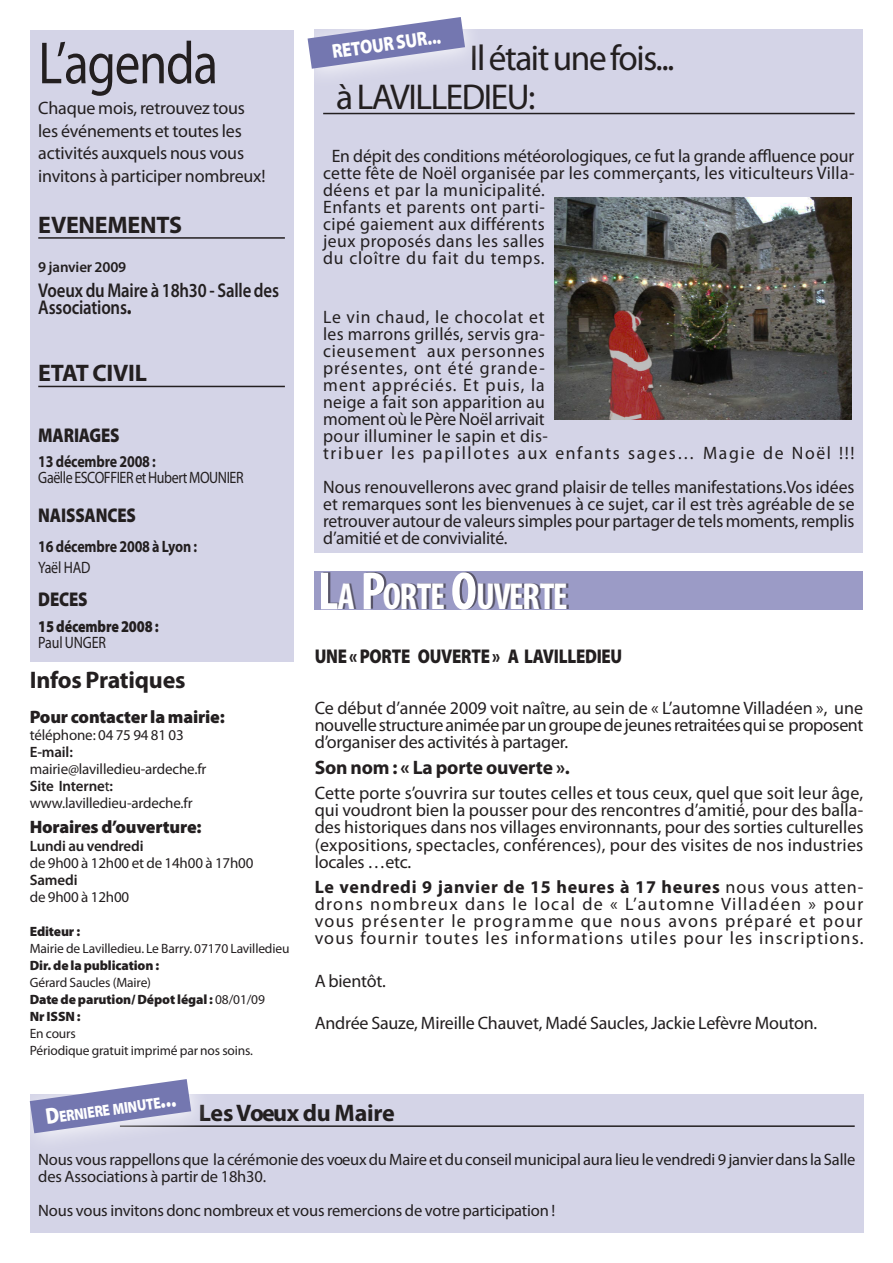
<style>
.page{position:relative;width:893px;height:1263px;background:#fff}
.page>*{position:absolute;margin:0;border:0;box-sizing:border-box;transform-origin:0 0}
.titreag{font:60px "Myriad Pro";letter-spacing:-.025em;color:#231f20;scale:.85 1}
.titredep{font:700 condensed 37.8px "Myriad Pro";letter-spacing:-.035em;color:#fff}
.titpde{font:36px/39px "Myriad Pro";letter-spacing:-.04em;color:#231f20}
.soustitag{font:700 24px "Myriad Pro";letter-spacing:-.01em;color:#231f20}
.infop{font:700 24px "Myriad Pro";letter-spacing:-.01em;color:#231f20}
.titrerubag{font:600 19.95px/16.5px "Myriad Pro";letter-spacing:-.01em;color:#231f20;scale:.84 1}
.txtpp{font:900 19.95px "Myriad Pro";letter-spacing:-.015em;color:#231f20;scale:.84 1}
.titrerubag-2{font:900 19.95px "Myriad Pro";letter-spacing:-.01em;color:#231f20;scale:.84 1}
.retour{font:900 19.95px "Myriad Pro";color:#fff;scale:.84 1}
.raisonp_copie{font:900 19.95px "Myriad Pro";letter-spacing:-.01em;color:#231f20;scale:.84 1}
.txtpp-2{font:700 19.5px "Myriad Pro";letter-spacing:-.01em;color:#231f20}
.txtpp-3{font:18px/17px "Myriad Pro";letter-spacing:.015em;color:#231f20;text-align:justify}
.txtpp-4{font:18px/17px "Myriad Pro";letter-spacing:.045em;color:#231f20}
.petitchap_agenda{font:18px/22.5px "Myriad Pro";letter-spacing:-.01em;color:#231f20}
.Style_de_paragraphe{font:18px "Myriad Pro";letter-spacing:-.01em;color:#231f20}
.stip{font:900 18px "Myriad Pro";letter-spacing:-.01em;color:#231f20}
.txtip{font:900 18px "Myriad Pro";letter-spacing:-.01em;color:#231f20}
.txtpp-5{font:18px "Myriad Pro";letter-spacing:-.01em;color:#231f20}
.txtip-2{font:16.5px/17px "Myriad Pro";letter-spacing:-.015em;color:#231f20}
.raisonp_copie-2{font:16.5px/16.5px "Myriad Pro";letter-spacing:-.03em;color:#231f20;scale:.85 1}
.raisonp_copie-3{font:700 16.5px/21px "Myriad Pro";letter-spacing:-.01em;color:#231f20;scale:.85 1}
.raisonp_copie-4{font:900 16.5px/16.5px "Myriad Pro";letter-spacing:-.01em;color:#231f20;scale:.85 1}
.retour-2{font:900 15.9px "Myriad Pro";color:#fff;scale:.84 1}
.txtip-3{font:15px "Myriad Pro";letter-spacing:-.01em;color:#231f20}
.txtip-4{font:600 15px "Myriad Pro";letter-spacing:-.01em;color:#231f20}
.txtmdm_copie{font:600 15px "Myriad Pro";letter-spacing:-.01em;color:#231f20}
.txtip-5{font:13.5px/17px "Myriad Pro";letter-spacing:-.01em;color:#231f20}
.txtip-6{font:900 13.5px/17px "Myriad Pro";letter-spacing:-.01em;color:#231f20}
.s1{font-weight:900}
.s2{font-weight:700}
.s3{font-weight:400}
.s4{font-size:54px}
.s5{font-size:22.8px}
</style>
<div class="page">
<div style="left:315px;top:571px;width:548px;height:38px;background:#9b9bc6"></div>
<div style="left:30px;top:1095px;width:833px;height:138px;background:#d4d4e7"></div>
<hr style="left:120px;top:1125px;width:735px;height:2px;background:#231f20">
<div style="left:30px;top:30px;width:263px;height:631px;background:#d4d4e7"></div>
<hr style="left:38px;top:237px;width:247px;height:2px;background:#231f20">
<hr style="left:38px;top:386px;width:247px;height:1px;background:#231f20">
<div style="left:315px;top:30px;width:548px;height:523px;background:#d4d4e7"></div>
<hr style="left:323px;top:113px;width:532px;height:1px;background:#231f20">
<div style="left:290px;top:1px;width:193px;height:87px;background:#fff;opacity:.75"></div>
<svg style="left:308px;top:17px;width:157px;height:52px"></svg>
<div style="left:13px;top:1063px;width:196px;height:89px;background:#fff;opacity:.75"></div>
<svg style="left:30px;top:1079px;width:161px;height:54px"></svg>
<img style="left:554px;top:197px;width:297px;height:223px">
<p class="titreag" style="left:38px;top:26px;width:213px">L’agenda</p>
<p class="petitchap_agenda" style="left:38px;top:97px;width:229px">Chaque mois, retrouvez tous les événements et toutes les activités auxquels nous vous invitons à participer nombreux!</p>
<p class="soustitag" style="left:38px;top:209px;width:145px">EVENEMENTS</p>
<p class="txtmdm_copie" style="left:38px;top:258px;width:90px">9 janvier 2009</p>
<p class="titrerubag" style="left:38px;top:282px;width:288px">Voeux du Maire à 18h30 - Salle des<br>Associations<span class="s1">.</span></p>
<p class="soustitag" style="left:38px;top:358px;width:110px">ETAT CIVIL</p>
<p class="titrerubag-2" style="left:38px;top:422px;width:98px">MARIAGES</p>
<p class="raisonp_copie-2" style="left:38px;top:453px;width:243px"><span class="s2">13 décembre 2008 :<br></span>Gaëlle ESCOFFIER et Hubert MOUNIER</p>
<p class="raisonp_copie" style="left:38px;top:502px;width:118px">NAISSANCES</p>
<p class="raisonp_copie-3" style="left:38px;top:535px;width:189px">16 décembre 2008 à Lyon :<br><span class="s3">Yaël HAD</span></p>
<p class="titrerubag-2" style="left:38px;top:586px;width:60px">DECES</p>
<p class="raisonp_copie-4" style="left:38px;top:617px;width:143px">15 décembre 2008 :<br><span class="s3">Paul UNGER</span></p>
<p class="infop" style="left:30px;top:664px;width:157px">Infos Pratiques</p>
<p class="stip" style="left:30px;top:705px;width:197px">Pour contacter la mairie:</p>
<p class="txtip-3" style="left:30px;top:726px;width:156px">téléphone: 04 75 94 81 03</p>
<p class="txtip-4" style="left:30px;top:742px;width:45px">E-mail:</p>
<p class="txtip-3" style="left:30px;top:760px;width:178px">mairie@lavilledieu-ardeche.fr</p>
<p class="txtip-4" style="left:30px;top:776px;width:85px">Site Interne<span class="s3">t</span>:</p>
<p class="txtip-3" style="left:30px;top:794px;width:164px">www.lavilledieu-ardeche.fr</p>
<p class="txtip" style="left:30px;top:815px;width:173px">Horaires d’ouverture:</p>
<p class="txtip-4" style="left:30px;top:836px;width:115px">Lundi au vendredi</p>
<p class="txtip-3" style="left:30px;top:853px;width:225px">de 9h00 à 12h00 et de 14h00 à 17h00</p>
<p class="txtip-4" style="left:30px;top:870px;width:49px">Samedi</p>
<p class="txtip-3" style="left:30px;top:887px;width:101px">de 9h00 à 12h00</p>
<p class="txtip-5" style="left:30px;top:922px;width:261px"><span class="s1">Editeur :<br></span>Mairie de Lavilledieu. Le Barry. 07170 Lavilledieu</p>
<p class="txtip-6" style="left:30px;top:956px;width:131px">Dir. de la publication :<br><span class="s3">Gérard Saucles (Maire)</span></p>
<p class="txtip-6" style="left:30px;top:990px;width:237px">Date de parution/ Dépot légal : <span class="s3">08/01/09</span></p>
<p class="txtip-6" style="left:30px;top:1007px;width:53px">Nr ISSN :<br><span class="s3">En cours</span></p>
<p class="txtip-5" style="left:30px;top:1041px;width:225px">Périodique gratuit imprimé par nos soins.</p>
<p class="retour" style="left:330px;top:38px;width:132px;rotate:-8deg">RETOUR SUR...</p>
<p class="titpde" style="left:336px;top:37px;width:340px;text-indent:133px">Il était une fois... à LAVILLEDIEU:</p>
<p class="txtpp-3" style="left:323px;top:147px;width:533px;text-align:left;text-indent:9px">En dépit des conditions météorologiques, ce fut la grande affluence pour cette fête de Noël organisée par les commerçants, les viticulteurs Villa&shy;déens et par la municipalité.<br>Enfants et parents ont parti-<br>cipé gaiement aux différents<br>jeux proposés dans les salles<br>du cloître du fait du temps.</p>
<p class="txtpp-4" style="left:323px;top:308px;width:533px">Le vin chaud, le chocolat et<br>les marrons grillés, servis gra-<br>cieusement aux personnes<br>présentes, ont été grande-<br>ment appréciés. Et puis, la<br>neige a fait son apparition au<br>moment où le Père Noël arrivait<br>pour illuminer le sapin et dis-<br>tribuer les papillotes aux enfants sages… Magie de Noël !!!</p>
<p class="txtpp-3" style="left:323px;top:478px;width:533px">Nous renouvellerons avec grand plaisir de telles manifestations.Vos idées et remarques sont les bienvenues à ce sujet, car il est très agréable de se retrouver autour de valeurs simples pour partager de tels moments, remplis d’amitié et de convivialité.</p>
<p class="titredep" style="left:318px;top:573px;width:251px"><span class="s4">L</span>A <span class="s4">P</span>ORTE <span class="s4">O</span>UVERTE</p>
<p class="txtpp" style="left:315px;top:643px;width:368px">UNE « PORTE OUVERTE » A LAVILLEDIEU</p>
<p class="txtpp-3" style="left:315px;top:700px;width:550px">Ce début d’année 2009 voit naître, au sein de « L’automne Villadéen », une nouvelle structure animée par un groupe de jeunes retraitées qui se proposent d’organiser des activités à partager.</p>
<p class="txtpp-2" style="left:315px;top:755px;width:257px">Son nom : « La porte ouverte ».</p>
<p class="txtpp-3" style="left:315px;top:785px;width:550px">Cette porte s’ouvrira sur toutes celles et tous ceux, quel que soit leur âge, qui voudront bien la pousser pour des rencontres d’amitié, pour des balla&shy;des historiques dans nos villages environnants, pour des sorties culturelles (expositions, spectacles, conférences), pour des visites de nos industries locales …etc.</p>
<p class="txtpp-3" style="left:315px;top:878px;width:550px"><span class="s2">Le vendredi 9 janvier de 15 heures à 17 heures</span> nous vous atten&shy;drons nombreux dans le local de « L’automne Villadéen » pour vous présenter le programme que nous avons préparé et pour vous fournir toutes les informations utiles pour les inscriptions.</p>
<p class="txtpp-5" style="left:315px;top:969px;width:73px">A bientôt.</p>
<p class="Style_de_paragraphe" style="left:315px;top:1012px;width:504px">Andrée Sauze, Mireille Chauvet, Madé Saucles, Jackie Lefèvre Mouton.</p>
<p class="retour-2" style="left:45px;top:1108px;width:158px;rotate:-8deg"><span class="s5">D</span>er niere minute <span class="s5">...</span></p>
<p class="soustitag" style="left:199px;top:1097px;width:198px">Les Voeux du Maire</p>
<p class="txtip-2" style="left:38px;top:1151px;width:818px">Nous vous rappellons que la cérémonie des voeux du Maire et du conseil municipal aura lieu le vendredi 9 janvier dans la Salle des Associations à partir de 18h30.</p>
<p class="txtip-2" style="left:38px;top:1202px;width:519px">Nous vous invitons donc nombreux et vous remercions de votre participation !</p>
</div>
